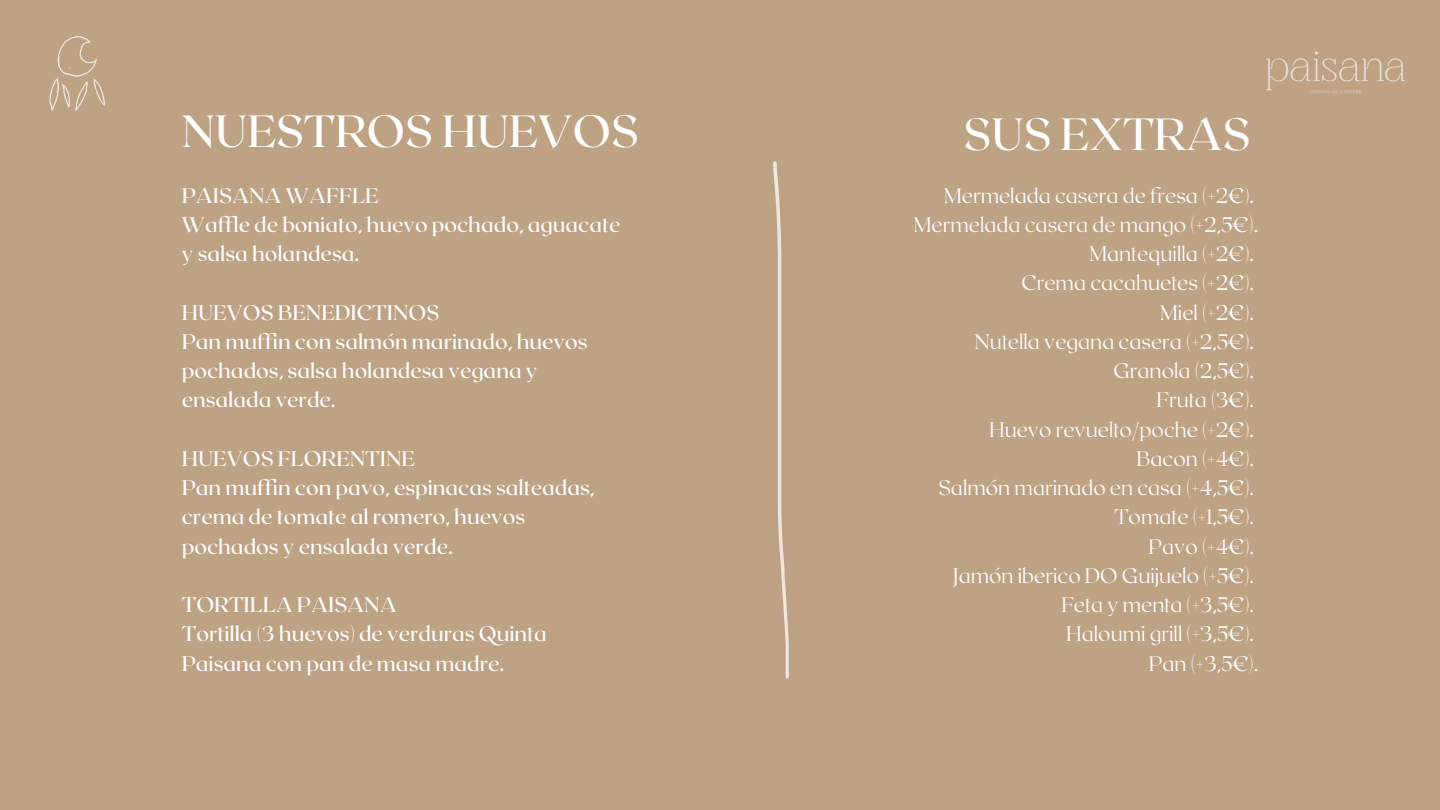
<style>
.page{position:relative;width:1440px;height:810px;background:#bea284}
.page>*{position:absolute;margin:0;border:0;box-sizing:border-box;transform-origin:0 0}
.t1{font:500 45px "Roxborough CF";color:#fff}
.t2{font:500 21px/29.2px "Roxborough CF";color:#fff}
.t3{font:100 21px/29.2px "Roxborough CF";color:#fff;text-align:right}
</style>
<div class="page">
<img style="left:1265px;top:51px;width:141px;height:43px">
<img style="left:49px;top:36px;width:56px;height:75px">
<svg style="left:773px;top:161px;width:16px;height:517px"></svg>
<h1 class="t1" style="left:182px;top:102px;width:459px">NUESTROS HUEVOS</h1>
<h1 class="t1" style="left:964px;top:105px;width:288px">SUS EXTRAS</h1>
<p class="t3" style="left:914px;top:180px;width:346px">Mermelada casera de fresa (+2€).<br>Mermelada casera de mango (+2,5€).<br>Mantequilla (+2€).<br>Crema cacahuetes (+2€).<br>Miel (+2€).<br>Nutella vegana casera (+2,5€).<br>Granola (2,5€).<br>Fruta (3€).<br>Huevo revuelto/poche (+2€).<br>Bacon (+4€).<br>Salmón marinado en casa (+4,5€).<br>Tomate (+1,5€).<br>Pavo (+4€).<br>Jamón iberico DO Guijuelo (+5€).<br>Feta y menta (+3,5€).<br>Haloumi grill (+3,5€).<br>Pan (+3,5€).</p>
<p class="t2" style="left:182px;top:180px;width:440px">PAISANA WAFFLE<br>Waffle de boniato, huevo pochado, aguacate y salsa holandesa.</p>
<p class="t2" style="left:182px;top:297px;width:407px">HUEVOS BENEDICTINOS<br>Pan muffin con salmón marinado, huevos pochados, salsa holandesa vegana y ensalada verde.</p>
<p class="t2" style="left:182px;top:443px;width:414px">HUEVOS FLORENTINE<br>Pan muffin con pavo, espinacas salteadas, crema de tomate al romero, huevos pochados y ensalada verde.</p>
<p class="t2" style="left:182px;top:589px;width:367px">TORTILLA PAISANA<br>Tortilla (3 huevos) de verduras Quinta<br>Paisana con pan de masa madre.</p>
</div>
